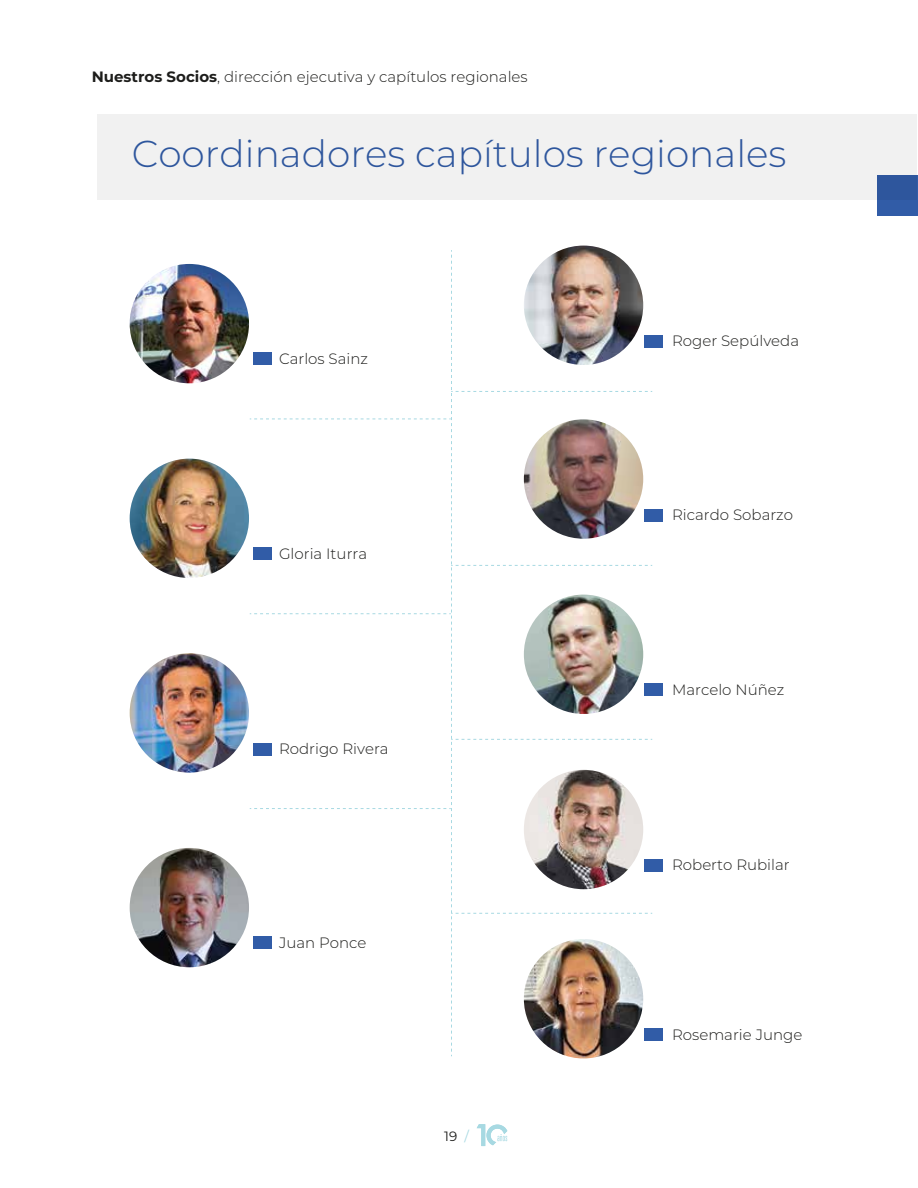
<style>
.page{position:relative;width:918px;height:1188px;background:#fff}
.page>*{position:absolute;margin:0;border:0;box-sizing:border-box;transform-origin:0 0}
.t1{font:300 37.5px "Montserrat";color:#315ca7}
.t2{font:300 15px "Montserrat";color:#1d1d1b}
.t3{font:13.5px "Montserrat";color:#1d1d1b}
.s1{font-weight:700}
.s2{color:#a7d9e2}
</style>
<div class="page">
<svg style="left:477px;top:1124px;width:30px;height:22px"></svg>
<div style="left:98px;top:115px;width:819px;height:85px;background:#f1f1f1"></div>
<div style="left:645px;top:336px;width:18px;height:12px;background:#315ca7"></div>
<div style="left:645px;top:509px;width:18px;height:12px;background:#315ca7"></div>
<div style="left:645px;top:684px;width:18px;height:12px;background:#315ca7"></div>
<div style="left:645px;top:859px;width:18px;height:13px;background:#315ca7"></div>
<div style="left:645px;top:1028px;width:18px;height:13px;background:#315ca7"></div>
<img style="left:130px;top:264px;width:119px;height:119px;border-radius:60px">
<img style="left:130px;top:459px;width:119px;height:119px;border-radius:60px">
<img style="left:130px;top:653px;width:119px;height:120px;border-radius:60px">
<img style="left:130px;top:848px;width:119px;height:119px;border-radius:60px">
<svg style="left:250px;top:250px;width:402px;height:806px"></svg>
<div style="left:877px;top:175px;width:40px;height:40px;background:#2e569d"></div>
<p class="t2" style="left:92px;top:67px;width:438px"><span class="s1">Nuestros Socios</span>, dirección ejecutiva y capítulos regionales</p>
<h1 class="t1" style="left:132px;top:128px;width:656px">Coordinadores capítulos regionales</h1>
<p class="t2" style="left:279px;top:349px;width:91px">Carlos Sainz</p>
<p class="t2" style="left:279px;top:544px;width:90px">Gloria Iturra</p>
<p class="t2" style="left:279px;top:738px;width:111px">Rodrigo Rivera</p>
<p class="t2" style="left:279px;top:933px;width:89px">Juan Ponce</p>
<p class="t3" style="left:444px;top:1127px;width:26px">19 <span class="s2">/</span></p>
<p class="t2" style="left:672px;top:331px;width:128px">Roger Sepúlveda</p>
<p class="t2" style="left:672px;top:504px;width:123px">Ricardo Sobarzo</p>
<p class="t2" style="left:672px;top:680px;width:114px">Marcelo Núñez</p>
<p class="t2" style="left:672px;top:855px;width:119px">Roberto Rubilar</p>
<p class="t2" style="left:672px;top:1024px;width:132px">Rosemarie Junge</p>
</div>
